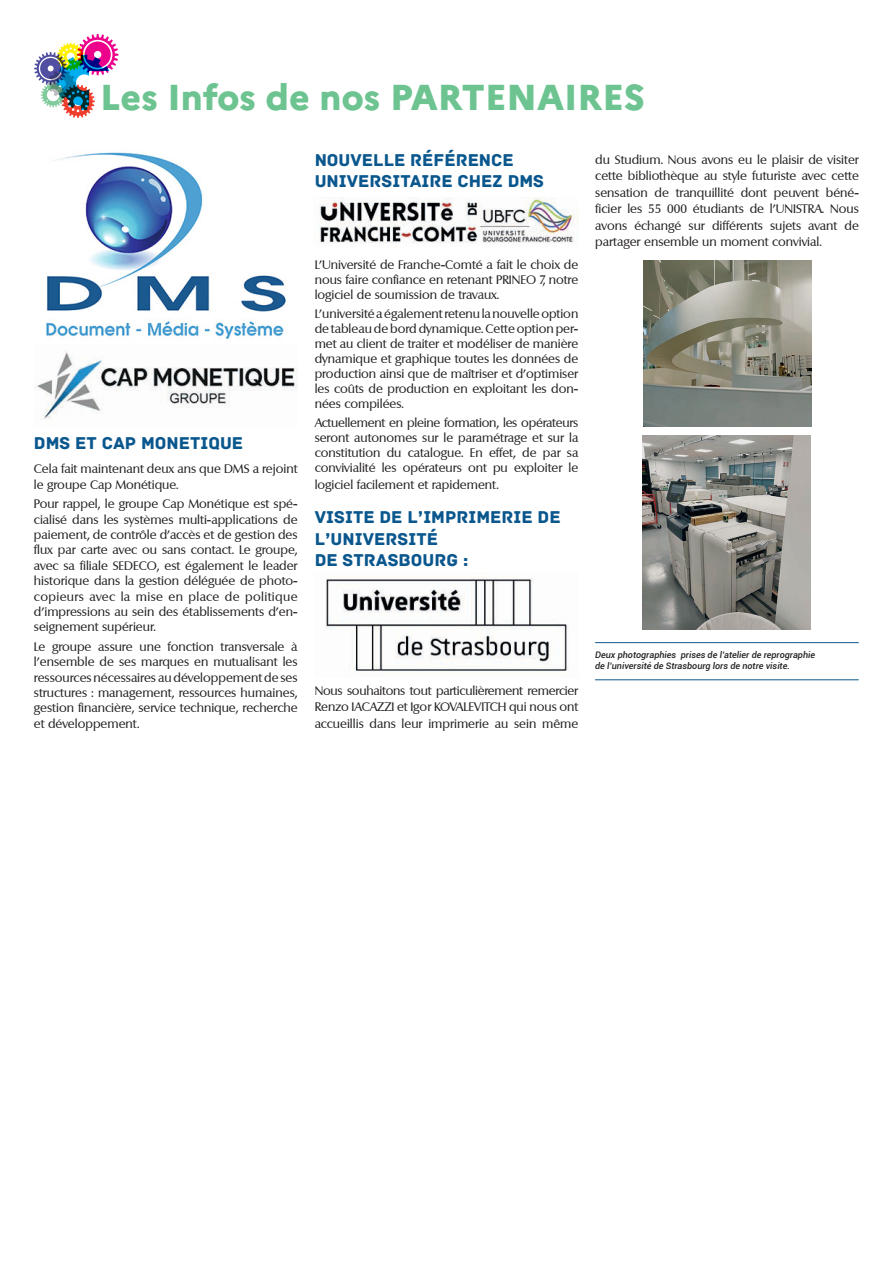
<style>
.page{position:relative;width:893px;height:1263px;background:#fff}
.page>*{position:absolute;margin:0;border:0;box-sizing:border-box;transform-origin:0 0}
.t1{font:800 36px "Marianne";color:#6dc491}
.titre{font:18px/21.6px "Archive";color:#0a578e}
.texte{font:12px/15.3px "Columbia";color:#231f20;text-align:justify}
.legend{font:italic 500 9px/10.8px "Roboto";color:#231f20}
</style>
<div class="page">
<img style="left:34px;top:34px;width:84px;height:84px">
<img style="left:46px;top:152px;width:240px;height:187px">
<img style="left:34px;top:351px;width:264px;height:69px">
<img style="left:319px;top:197px;width:259px;height:47px">
<img style="left:325px;top:578px;width:244px;height:95px">
<hr style="left:595px;top:642px;width:264px;height:1px;background:#0a578e">
<hr style="left:595px;top:679px;width:264px;height:1px;background:#0a578e">
<img style="left:643px;top:260px;width:168px;height:166px">
<img style="left:643px;top:436px;width:168px;height:193px">
<h1 class="t1" style="left:100px;top:69px;width:546px">Les Infos de nos PARTENAIRES</h1>
<p class="titre" style="left:315px;top:149px;width:231px">NOUVELLE RÉFÉRENCE<br>UNIVERSITAIRE CHEZ DMS</p>
<p class="titre" style="left:34px;top:433px;width:211px">DMS ET CAP MONETIQUE</p>
<p class="texte" style="left:34px;top:461px;width:265px">Cela fait maintenant deux ans que DMS a rejoint le groupe Cap Monétique.</p>
<p class="texte" style="left:34px;top:496px;width:265px">Pour rappel, le groupe Cap Monétique est spé&shy;cialisé dans les systèmes multi-applications de paiement, de contrôle d’accès et de gestion des flux par carte avec ou sans contact. Le groupe, avec sa filiale SEDECO, est également le leader historique dans la gestion déléguée de photo&shy;copieurs avec la mise en place de politique d’impressions au sein des établissements d’en&shy;seignement supérieur.</p>
<p class="texte" style="left:34px;top:639px;width:265px">Le groupe assure une fonction transversale à l’ensemble de ses marques en mutualisant les ressources nécessaires au développement de ses structures : management, ressources humaines, gestion financière, service technique, recherche et développement.</p>
<p class="texte" style="left:315px;top:257px;width:265px">L’Université de Franche-Comté a fait le choix de nous faire confiance en retenant PRINEO 7, notre logiciel de soumission de travaux.</p>
<p class="texte" style="left:315px;top:306px;width:265px">L’université a également retenu la nouvelle option de tableau de bord dynamique. Cette option per&shy;met au client de traiter et modéliser de manière dynamique et graphique toutes les données de production ainsi que de maîtriser et d’optimiser les coûts de production en exploitant les don&shy;nées compilées.</p>
<p class="texte" style="left:315px;top:416px;width:265px">Actuellement en pleine formation, les opérateurs seront autonomes sur le paramétrage et sur la constitution du catalogue. En effet, de par sa convivialité les opérateurs ont pu exploiter le</p>
<p class="texte" style="left:315px;top:477px;width:186px">logiciel facilement et rapidement.</p>
<p class="titre" style="left:315px;top:507px;width:247px">VISITE DE L’IMPRIMERIE DE<br>L’UNIVERSITÉ<br>DE STRASBOURG :</p>
<p class="texte" style="left:315px;top:682px;width:265px;line-height:16.5px">Nous souhaitons tout particulièrement remercier Renzo IACAZZI et Igor KOVALEVITCH qui nous ont accueillis dans leur imprimerie au sein même</p>
<p class="texte" style="left:595px;top:151px;width:265px;line-height:16.5px">du Studium. Nous avons eu le plaisir de visiter cette bibliothèque au style futuriste avec cette sensation de tranquillité dont peuvent béné&shy;ficier les 55 000 étudiants de l’UNISTRA. Nous avons échangé sur différents sujets avant de partager ensemble un moment convivial.</p>
<p class="legend" style="left:595px;top:649px;width:222px">Deux photographies prises de l’atelier de reprographie de l’université de Strasbourg lors de notre visite.</p>
</div>
